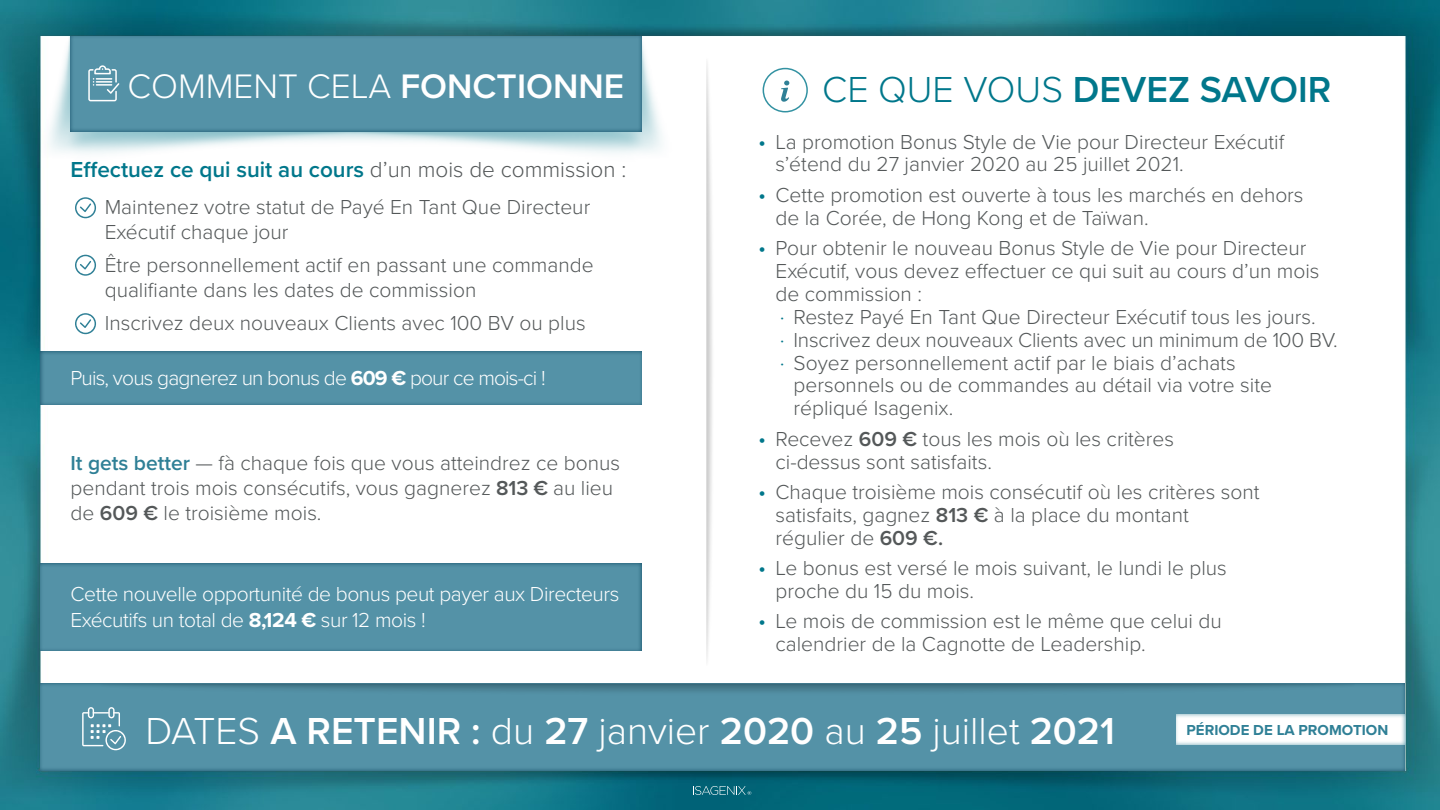
<style>
.page{position:relative;width:1440px;height:810px;background:#fff}
.page>*{position:absolute;margin:0;border:0;box-sizing:border-box;transform-origin:0 0}
.t1{font:300 39px "Proxima Nova";color:#fff}
.t2{font:600 37.5px "Proxima Nova";color:#00778b}
.t3{font:300 35.25px "Proxima Nova";color:#fff}
.t4{font:600 22.5px "Proxima Nova";color:#00778b}
.t5{font:300 21px/22.9px "Proxima Nova";color:#545859}
.t6{font:300 21px/25.5px "Proxima Nova";letter-spacing:-.02em;color:#fff}
.t7{font:300 21px "Proxima Nova";letter-spacing:-.04em;color:#fff}
.t8{font:700 15px "Proxima Nova";color:#2f8096}
.s1{font-weight:600}
.s2{font-weight:300}
.s3{font-weight:300;color:#545859}
.s4{font-weight:700}
.s5{font-weight:600;color:#2f8096}
.s6{font-size:22.5px;color:#00778b}
</style>
<div class="page">
<img style="left:0;top:0;width:1440px;height:810px">
<div style="left:34px;top:678px;width:1378px;height:93px;background:#5492a7"></div>
<img style="left:75px;top:667px;width:1297px;height:25px">
<img style="left:688px;top:47px;width:40px;height:628px">
<img style="left:0;top:36px;width:708px;height:135px">
<div style="left:34px;top:558px;width:615px;height:94px;background:#2f8096;opacity:.9"></div>
<div style="left:70px;top:30px;width:578px;height:109px;background:#2f8096;opacity:.9"></div>
<svg style="left:88px;top:65px;width:31px;height:36px"></svg>
<div style="left:1169px;top:708px;width:243px;height:37px;background:#2f8096;opacity:.75"></div>
<svg style="left:82px;top:707px;width:44px;height:43px"></svg>
<div style="left:763px;top:68px;width:45px;height:44px;border:2px solid #3392a2;border-radius:50%"></div>
<svg style="left:781px;top:81px;width:8px;height:21px"></svg>
<svg style="left:75px;top:197px;width:21px;height:21px"></svg>
<svg style="left:75px;top:255px;width:21px;height:21px"></svg>
<svg style="left:75px;top:313px;width:21px;height:21px"></svg>
<div style="left:34px;top:345px;width:615px;height:60px;background:#2f8096;opacity:.9"></div>
<svg style="left:693px;top:786px;width:58px;height:9px"></svg>
<h3 class="t3" style="left:127px;top:60px;width:498px">COMMENT CELA <span class="s1">FONCTIONNE</span></h3>
<h2 class="t2" style="left:822px;top:62px;width:511px"><span class="s2">CE QUE VOUS</span> DEVEZ SAVOIR</h2>
<p class="t4" style="left:70px;top:153px;width:557px">Effectuez ce qui suit au cours <span class="s3">d’un mois de commission :</span></p>
<p class="t5" style="left:105px;top:193px;width:487px;line-height:25.2px">Maintenez votre statut de Payé En Tant Que Directeur<br>Exécutif chaque jour</p>
<p class="t5" style="left:105px;top:251px;width:490px;line-height:25.2px">Être personnellement actif en passant une commande qualifiante dans les dates de commission</p>
<p class="t5" style="left:105px;top:310px;width:482px">Inscrivez deux nouveaux Clients avec 100 BV ou plus</p>
<p class="t7" style="left:70px;top:362px;width:477px">Puis, vous gagnerez un bonus de <span class="s4">609 €</span> pour ce mois-ci !</p>
<p class="t5" style="left:70px;top:449px;width:551px;line-height:25.2px"><span class="s5">It gets better</span> — fà chaque fois que vous atteindrez ce bonus pendant trois mois consécutifs, vous gagnerez <span class="s1">813 €</span> au lieu de <span class="s1">609 €</span> le troisième mois.</p>
<p class="t6" style="left:70px;top:580px;width:550px">Cette nouvelle opportunité de bonus peut payer aux Directeurs<br>Exécutifs un total de <span class="s4">8,124 €</span> sur 12 mois !</p>
<p class="t5" style="left:776px;top:129px;width:510px;text-indent:-17px"><span class="s6">•</span> La promotion Bonus Style de Vie pour Directeur Exécutif s’étend du 27 janvier 2020 au 25 juillet 2021.</p>
<p class="t5" style="left:776px;top:182px;width:530px;text-indent:-17px"><span class="s6">•</span> Cette promotion est ouverte à tous les marchés en dehors de la Corée, de Hong Kong et de Taïwan.</p>
<p class="t5" style="left:758px;top:236px;width:550px"><span class="s6">•</span> Pour obtenir le nouveau Bonus Style de Vie pour Directeur</p>
<p class="t5" style="left:776px;top:258px;width:546px">Exécutif, vous devez effectuer ce qui suit au cours d’un mois</p>
<p class="t5" style="left:776px;top:281px;width:148px">de commission :</p>
<p class="t5" style="left:780px;top:304px;width:537px"><span class="s6">·</span> Restez Payé En Tant Que Directeur Exécutif tous les jours.</p>
<p class="t5" style="left:780px;top:327px;width:559px"><span class="s6">·</span> Inscrivez deux nouveaux Clients avec un minimum de 100 BV.</p>
<p class="t5" style="left:780px;top:350px;width:457px"><span class="s6">·</span> Soyez personnellement actif par le biais d’achats</p>
<p class="t5" style="left:794px;top:373px;width:480px">personnels ou de commandes au détail via votre site</p>
<p class="t5" style="left:794px;top:396px;width:161px">répliqué Isagenix.</p>
<p class="t5" style="left:776px;top:426px;width:400px;text-indent:-17px"><span class="s6">•</span> Recevez <span class="s1">609 €</span> tous les mois où les critères ci-dessus sont satisfaits.</p>
<p class="t5" style="left:776px;top:479px;width:486px;text-indent:-17px"><span class="s6">•</span> Chaque troisième mois consécutif où les critères sont satisfaits, gagnez <span class="s1">813 €</span> à la place du montant régulier de <span class="s1">609 €.</span></p>
<p class="t5" style="left:776px;top:555px;width:453px;text-indent:-17px"><span class="s6">•</span> Le bonus est versé le mois suivant, le lundi le plus proche du 15 du mois.</p>
<p class="t5" style="left:776px;top:609px;width:448px;text-indent:-17px"><span class="s6">•</span> Le mois de commission est le même que celui du calendrier de la Cagnotte de Leadership.</p>
<h1 class="t1" style="left:146px;top:702px;width:971px">DATES <span class="s1">A RETENIR :</span> du <span class="s1">27</span> janvier <span class="s1">2020</span> au <span class="s1">25</span> juillet <span class="s1">2021</span></h1>
<p class="t8" style="left:1187px;top:719px;width:203px">PÉRIODE DE LA PROMOTION</p>
</div>
